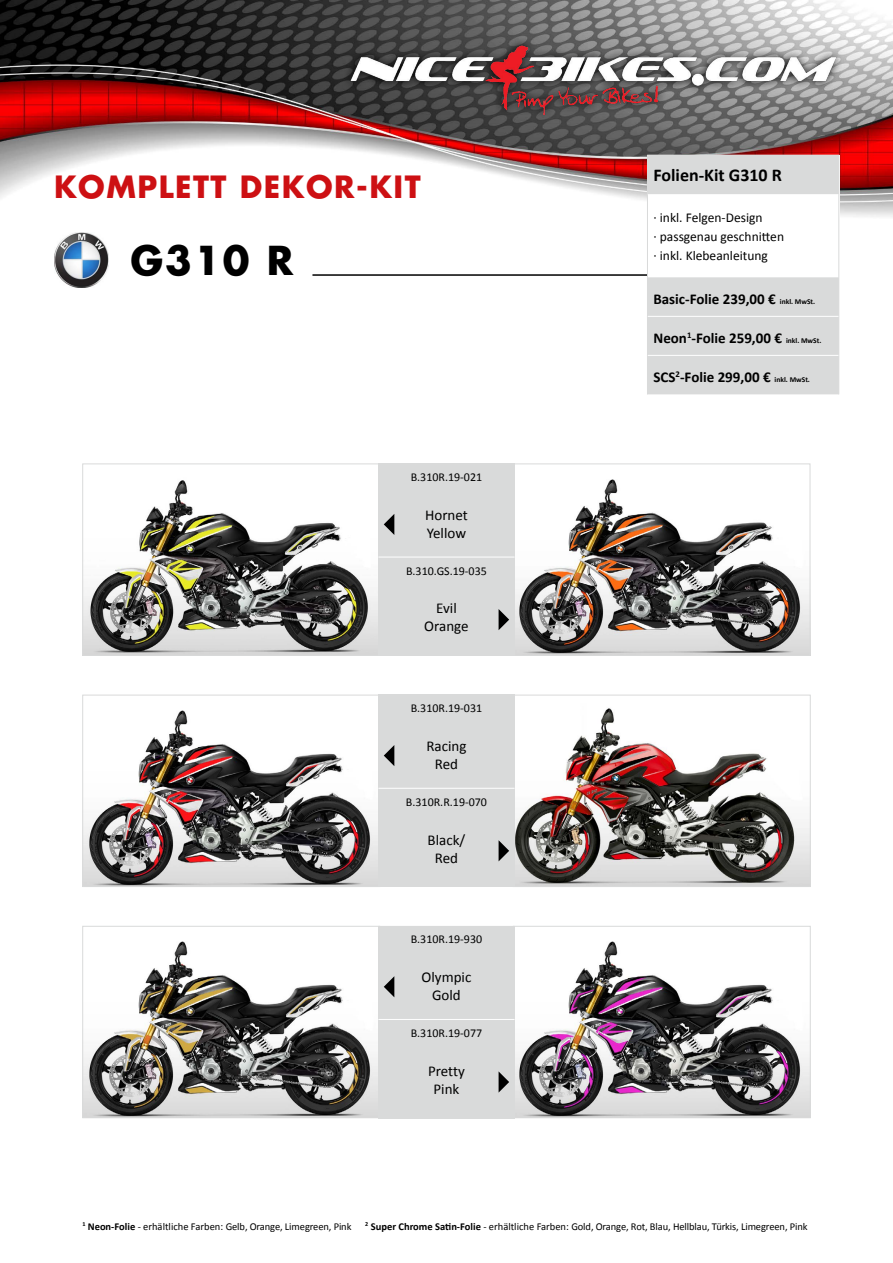
<style>
.page{position:relative;width:893px;height:1263px;background:#fff}
.page>*{position:absolute;margin:0;border:0;box-sizing:border-box;transform-origin:0 0}
.t1{font:700 39px "Futura LT";color:#000}
.t2{font:700 30px "Futura LT";letter-spacing:.05em;color:#cd1013}
.t3{font:700 18px "Calibri";color:#000}
.t4{font:700 15px "Calibri";color:#000}
.t5{font:15px/18px "Calibri";color:#000;text-align:center}
.t6{font:13.5px/19.2px "Calibri";color:#000}
.t7{font:12px "Calibri";color:#000}
.t8{font:10.5px "Calibri";letter-spacing:-.01em;color:#000}
.s1{font-family:"Gotham"}
.s2{font-size:7.5px}
.s3{font-weight:700}
</style>
<div class="page">
<img style="left:0;top:0;width:893px;height:242px">
<svg style="left:342px;top:115px;width:501px;height:9px"></svg>
<img style="left:332px;top:36px;width:512px;height:79px">
<img style="left:54px;top:233px;width:54px;height:54px">
<img style="left:515px;top:941px;width:294px;height:175px">
<div style="left:513px;top:926px;width:298px;height:192px;border:1px solid #d9dada"></div>
<img style="left:84px;top:941px;width:294px;height:175px">
<div style="left:82px;top:926px;width:298px;height:192px;border:1px solid #d9dada"></div>
<div style="left:378px;top:926px;width:136px;height:192px;background:#d9dada"></div>
<svg style="left:378px;top:976px;width:136px;height:117px"></svg>
<img style="left:515px;top:708px;width:294px;height:177px">
<div style="left:513px;top:695px;width:298px;height:192px;border:1px solid #d9dada"></div>
<img style="left:84px;top:710px;width:294px;height:175px">
<div style="left:82px;top:695px;width:298px;height:192px;border:1px solid #d9dada"></div>
<div style="left:378px;top:695px;width:136px;height:192px;background:#d9dada"></div>
<svg style="left:378px;top:745px;width:136px;height:117px"></svg>
<img style="left:515px;top:479px;width:293px;height:175px">
<div style="left:513px;top:463px;width:297px;height:193px;border:1px solid #d9dada"></div>
<img style="left:84px;top:480px;width:294px;height:174px">
<div style="left:82px;top:463px;width:298px;height:193px;border:1px solid #d9dada"></div>
<div style="left:378px;top:463px;width:136px;height:193px;background:#d9dada"></div>
<svg style="left:378px;top:514px;width:136px;height:116px"></svg>
<hr style="left:312px;top:274px;width:527px;height:2px;background:#000">
<svg style="left:648px;top:156px;width:190px;height:238px;fill:#d9dada"></svg>
<hr style="left:647px;top:155px;width:192px;height:1px;background:#d9dada">
<hr style="left:647px;top:155px;width:1px;height:39px;background:#d9dada">
<hr style="left:838px;top:155px;width:1px;height:39px;background:#d9dada">
<hr style="left:647px;top:194px;width:1px;height:83px;background:#d9dada">
<hr style="left:838px;top:194px;width:1px;height:83px;background:#d9dada">
<hr style="left:647px;top:277px;width:1px;height:39px;background:#d9dada">
<hr style="left:838px;top:277px;width:1px;height:39px;background:#d9dada">
<hr style="left:647px;top:316px;width:1px;height:39px;background:#d9dada">
<hr style="left:838px;top:316px;width:1px;height:39px;background:#d9dada">
<hr style="left:647px;top:355px;width:1px;height:39px;background:#d9dada">
<hr style="left:838px;top:355px;width:1px;height:39px;background:#d9dada">
<hr style="left:648px;top:316px;width:190px;height:1px;background:#fff">
<hr style="left:648px;top:355px;width:190px;height:1px;background:#fff">
<h2 class="t2" style="left:54px;top:167px;width:368px">KOMPLETT DEKOR-KIT</h2>
<h1 class="t1" style="left:130px;top:235px;width:164px">G310 R</h1>
<p class="t7" style="left:411px;top:470px;width:73px">B.310R.19-021</p>
<h3 class="t5" style="left:425px;top:505px;width:44px;text-align:left">Hornet<br>Yellow</h3>
<p class="t7" style="left:406px;top:563px;width:82px">B.310.GS.19-035</p>
<h3 class="t5" style="left:424px;top:599px;width:46px">Evil<br>Orange</h3>
<p class="t7" style="left:411px;top:701px;width:73px">B.310R.19-031</p>
<h3 class="t5" style="left:426px;top:736px;width:42px">Racing<br>Red</h3>
<p class="t7" style="left:406px;top:794px;width:83px">B.310R.R.19-070</p>
<h3 class="t5" style="left:428px;top:830px;width:39px">Black/<br>Red</h3>
<p class="t7" style="left:411px;top:932px;width:73px">B.310R.19-930</p>
<h3 class="t5" style="left:422px;top:968px;width:51px">Olympic<br>Gold</h3>
<p class="t7" style="left:411px;top:1025px;width:73px">B.310R.19-077</p>
<h3 class="t5" style="left:428px;top:1061px;width:38px">Pretty<br>Pink</h3>
<h3 class="t3" style="left:653px;top:164px;width:130px">Folien-Kit G310 R</h3>
<p class="t6" style="left:653px;top:207px;width:132px"><span class="s1">·</span> inkl. Felgen-Design<br><span class="s1">·</span> passgenau geschnitten <span class="s1">·</span> inkl. Klebeanleitung</p>
<h3 class="t4" style="left:653px;top:289px;width:163px">Basic-Folie 239,00 € <span class="s2">inkl. MwSt.</span></h3>
<h3 class="t4" style="left:653px;top:328px;width:169px">Neon<sup>1</sup>-Folie 259,00 € <span class="s2">inkl. MwSt.</span></h3>
<h3 class="t4" style="left:653px;top:367px;width:158px">SCS<sup>2</sup>-Folie 299,00 € <span class="s2">inkl. MwSt.</span></h3>
<p class="t8" style="left:82px;top:1219px;width:271px"><sup>1</sup> <span class="s3">Neon-Folie</span> - erhältliche Farben: Gelb, Orange, Limegreen, Pink</p>
<p class="t8" style="left:365px;top:1219px;width:444px"><sup>2</sup> <span class="s3">Super Chrome Satin-Folie</span> - erhältliche Farben: Gold, Orange, Rot, Blau, Hellblau, Türkis, Limegreen, Pink</p>
</div>
